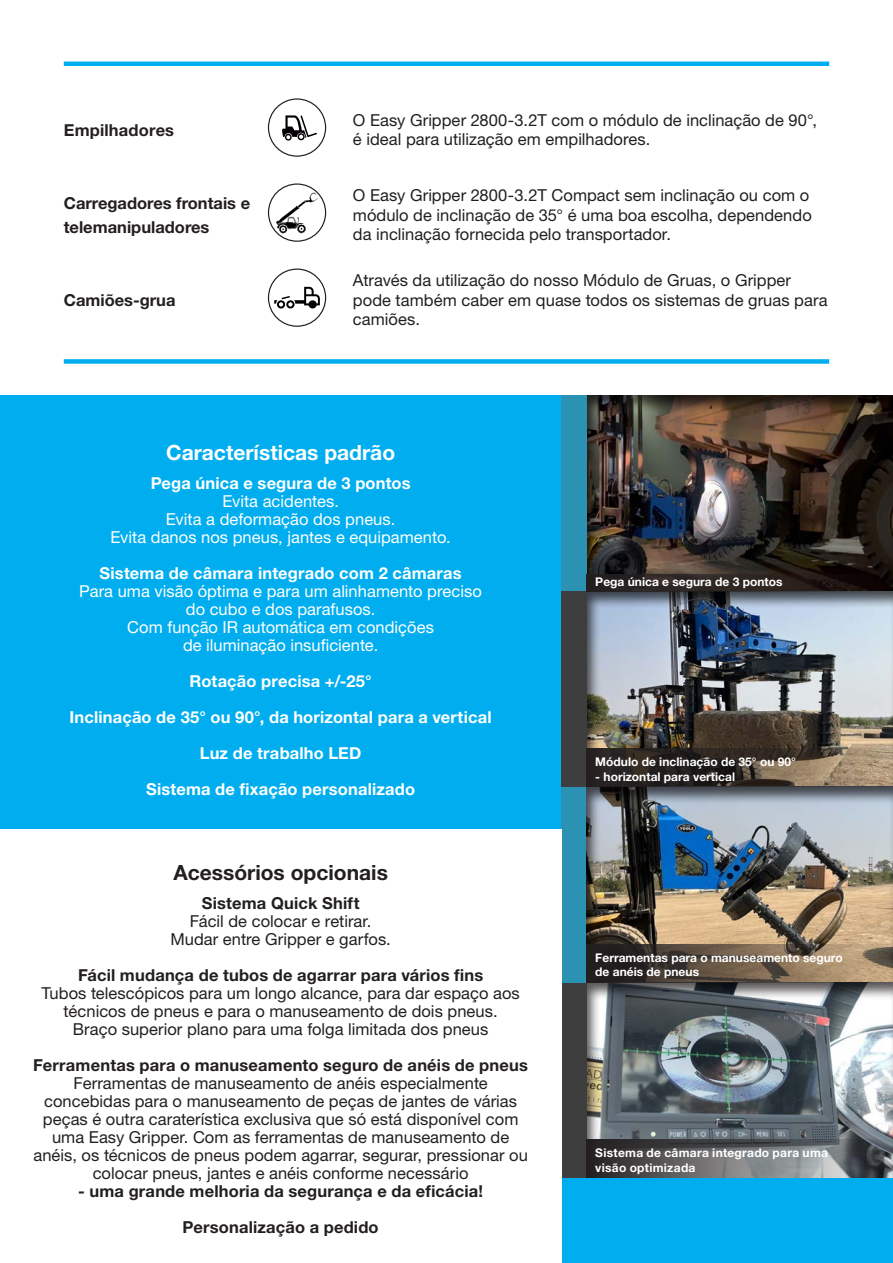
<style>
.page{position:relative;width:893px;height:1263px;background:#fff}
.page>*{position:absolute;margin:0;border:0;box-sizing:border-box;transform-origin:0 0}
.Highlight_Text{font:700 21px "Helvetica Neue";color:#fff}
.Highlight_Text-2{font:700 21px "Helvetica Neue";color:#231f20}
.Highlight_Text-3{font:16.5px/18px "Helvetica Neue";letter-spacing:.005em;color:#231f20}
.Highlight_Text-4{font:700 16.5px/24px "Helvetica Neue";letter-spacing:.01em;color:#231f20}
.Highlight_Text-5{font:16.5px "Helvetica Neue";color:#fff}
.Highlight_Text-6{font:700 16.5px "Helvetica Neue";letter-spacing:.01em;color:#fff}
.t1{font:700 12px/14.4px "Helvetica Neue";color:#fff}
.t2{font:700 12px/14.4px "Helvetica Neue";letter-spacing:.025em;color:#fff}
</style>
<div class="page">
<div style="left:0;top:395px;width:893px;height:868px;background:#00aeef"></div>
<div style="left:587px;top:394px;width:306px;height:198px;background:#231f20;opacity:.75"></div>
<div style="left:587px;top:588px;width:306px;height:200px;background:#231f20;opacity:.75"></div>
<div style="left:587px;top:980px;width:306px;height:199px;background:#231f20;opacity:.75"></div>
<div style="left:561px;top:591px;width:26px;height:196px;background:#3e3e3f"></div>
<div style="left:561px;top:982px;width:26px;height:196px;background:#3e3e3f"></div>
<div style="left:561px;top:787px;width:26px;height:195px;background:#2c92b4"></div>
<div style="left:561px;top:395px;width:26px;height:196px;background:#2c92b4"></div>
<div style="left:587px;top:786px;width:306px;height:198px;background:#231f20;opacity:.75"></div>
<svg style="left:587px;top:944px;width:306px;height:38px;background:#685848"></svg>
<svg style="left:587px;top:574px;width:306px;height:17px;background:#251d1b"></svg>
<svg style="left:587px;top:748px;width:306px;height:39px;background:#52473c"></svg>
<svg style="left:587px;top:1140px;width:306px;height:38px;background:#616264"></svg>
<img style="left:275px;top:190px;width:45px;height:45px">
<div style="left:268px;top:183px;width:58px;height:59px;border:1px solid #231f20;border-radius:50%"></div>
<div style="left:268px;top:98px;width:58px;height:59px;border:1px solid #231f20;border-radius:50%"></div>
<svg style="left:282px;top:115px;width:35px;height:26px"></svg>
<div style="left:268px;top:268px;width:58px;height:59px;border:1px solid #231f20;border-radius:50%"></div>
<svg style="left:274px;top:287px;width:46px;height:21px"></svg>
<div style="left:64px;top:359px;width:765px;height:5px;background:#00aeef"></div>
<hr style="left:64px;top:62px;width:765px;height:4px;background:#00aeef">
<div style="left:0;top:829px;width:561px;height:434px;background:#fff"></div>
<p class="Highlight_Text-4" style="left:64px;top:118px;width:112px">Empilhadores</p>
<p class="Highlight_Text-4" style="left:64px;top:191px;width:188px">Carregadores frontais e telemanipuladores</p>
<p class="Highlight_Text-4" style="left:64px;top:288px;width:113px">Camiões-grua</p>
<p class="Highlight_Text-3" style="left:353px;top:111px;width:466px;line-height:19.5px">O Easy Gripper 2800-3.2T com o módulo de inclinação de 90°, é ideal para utilização em empilhadores.</p>
<p class="Highlight_Text-3" style="left:353px;top:186px;width:460px;line-height:19.8px">O Easy Gripper 2800-3.2T Compact sem inclinação ou com o módulo de inclinação de 35° é uma boa escolha, dependendo da inclinação fornecida pelo transportador.</p>
<p class="Highlight_Text-3" style="left:353px;top:271px;width:476px;line-height:19.8px">Através da utilização do nosso Módulo de Gruas, o Gripper pode também caber em quase todos os sistemas de gruas para camiões.</p>
<p class="Highlight_Text" style="left:166px;top:436px;width:231px">Características padrão</p>
<p class="Highlight_Text-6" style="left:151px;top:470px;width:261px">Pega única e segura de 3 pontos</p>
<p class="Highlight_Text-5" style="left:222px;top:489px;width:118px">Evita acidentes.</p>
<p class="Highlight_Text-5" style="left:166px;top:507px;width:231px">Evita a deformação dos pneus.</p>
<p class="Highlight_Text-5" style="left:110px;top:525px;width:342px">Evita danos nos pneus, jantes e equipamento.</p>
<p class="Highlight_Text-6" style="left:100px;top:560px;width:364px">Sistema de câmara integrado com 2 câmaras</p>
<p class="Highlight_Text-5" style="left:79px;top:579px;width:404px">Para uma visão óptima e para um alinhamento preciso</p>
<p class="Highlight_Text-5" style="left:186px;top:597px;width:191px">do cubo e dos parafusos.</p>
<p class="Highlight_Text-5" style="left:127px;top:615px;width:308px">Com função IR automática em condições</p>
<p class="Highlight_Text-5" style="left:183px;top:633px;width:197px">de iluminação insuficiente.</p>
<p class="Highlight_Text-6" style="left:190px;top:668px;width:183px">Rotação precisa +/-25°</p>
<p class="Highlight_Text-6" style="left:70px;top:704px;width:424px">Inclinação de 35° ou 90°, da horizontal para a vertical</p>
<p class="Highlight_Text-6" style="left:200px;top:740px;width:163px">Luz de trabalho LED</p>
<p class="Highlight_Text-6" style="left:146px;top:776px;width:271px">Sistema de fixação personalizado</p>
<p class="Highlight_Text-2" style="left:173px;top:855px;width:216px">Acessórios opcionais</p>
<p class="Highlight_Text-4" style="left:202px;top:892px;width:159px">Sistema Quick Shift</p>
<p class="Highlight_Text-3" style="left:190px;top:913px;width:183px">Fácil de colocar e retirar.</p>
<p class="Highlight_Text-3" style="left:170px;top:931px;width:222px">Mudar entre Gripper e garfos.</p>
<p class="Highlight_Text-4" style="left:78px;top:964px;width:407px">Fácil mudança de tubos de agarrar para vários fins</p>
<p class="Highlight_Text-3" style="left:42px;top:985px;width:480px;text-align:center">Tubos telescópicos para um longo alcance, para dar espaço aos técnicos de pneus e para o manuseamento de dois pneus.</p>
<p class="Highlight_Text-3" style="left:73px;top:1021px;width:417px">Braço superior plano para uma folga limitada dos pneus</p>
<p class="Highlight_Text-4" style="left:33px;top:1054px;width:496px">Ferramentas para o manuseamento seguro de anéis de pneus</p>
<p class="Highlight_Text-3" style="left:33px;top:1075px;width:496px;text-align:center">Ferramentas de manuseamento de anéis especialmente concebidas para o manuseamento de peças de jantes de várias peças é outra caraterística exclusiva que só está disponível com uma Easy Gripper. Com as ferramentas de manuseamento de anéis, os técnicos de pneus podem agarrar, segurar, pressionar ou colocar pneus, jantes e anéis conforme necessário</p>
<p class="Highlight_Text-4" style="left:78px;top:1180px;width:406px">- uma grande melhoria da segurança e da eficácia!</p>
<p class="Highlight_Text-4" style="left:183px;top:1216px;width:198px">Personalização a pedido</p>
<p class="t1" style="left:595px;top:575px;width:189px">Pega única e segura de 3 pontos</p>
<p class="t1" style="left:595px;top:755px;width:202px">Módulo de inclinação de 35° ou 90°</p>
<p class="t1" style="left:595px;top:769px;width:141px">- horizontal para vertical</p>
<p class="t1" style="left:595px;top:951px;width:249px">Ferramentas para o manuseamento seguro de anéis de pneus</p>
<p class="t2" style="left:595px;top:1146px;width:234px">Sistema de câmara integrado para uma visão optimizada</p>
</div>
